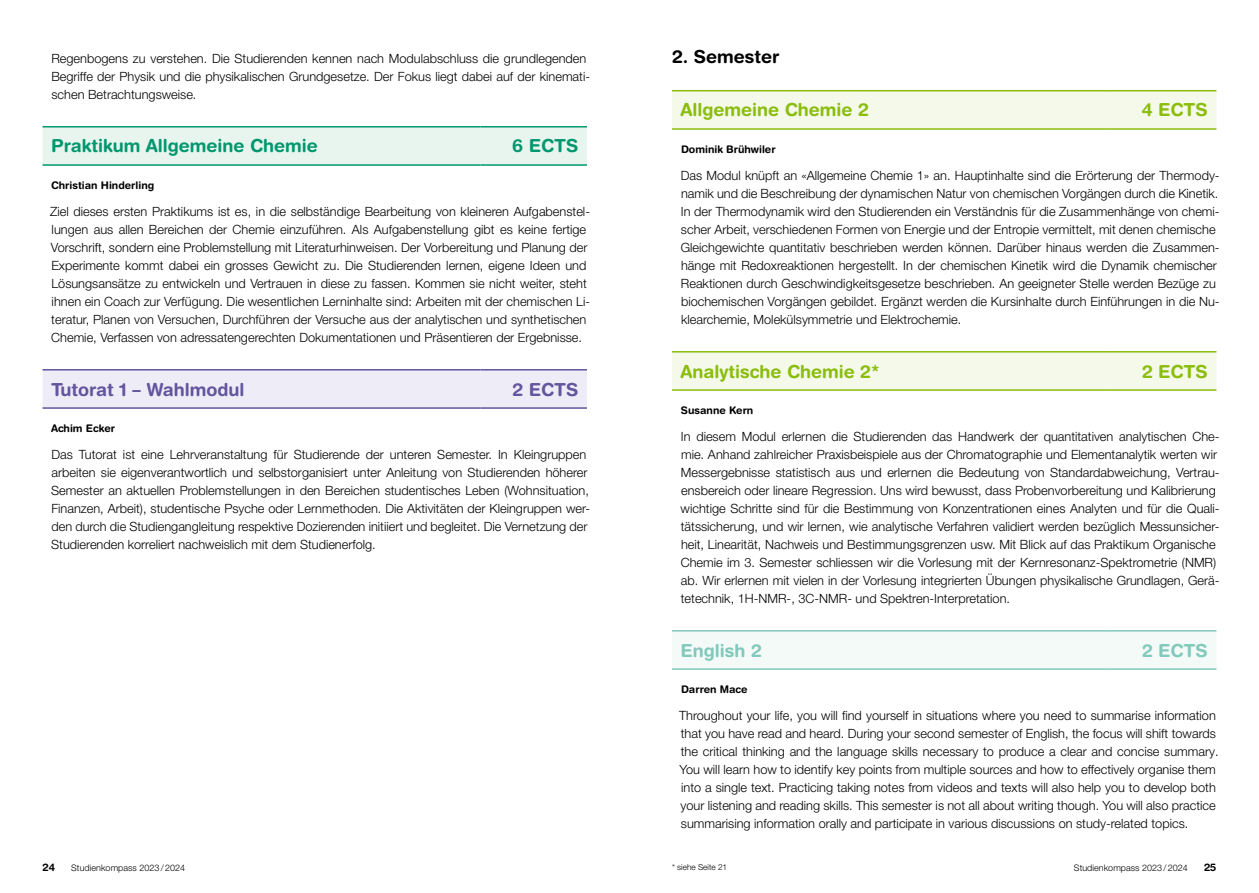
<style>
.page{position:relative;width:1259px;height:893px;background:#fff}
.page>*{position:absolute;margin:0;border:0;box-sizing:border-box;transform-origin:0 0}
.t1{font:700 18px "Helvetica Rounded LT Std";color:#8bbd0d}
.t2{font:700 18px "Helvetica Rounded LT Std";color:#00976e}
.t3{font:700 18px "Helvetica Rounded LT Std";color:#63559e}
.t4{font:700 18px "Helvetica Rounded LT Std";color:#82c9bb}
.t5{font:700 18px "Helvetica Rounded LT Std";color:#000}
.t6{font:300 12.75px/18px "Helvetica Neue LT Pro";color:#000}
.t7{font:700 10.5px "Helvetica Rounded LT Std";color:#000}
.t8{font:300 9px "Helvetica Neue LT Pro";letter-spacing:.005em;color:#000}
.t9{font:300 8.25px "Helvetica Neue LT Pro";color:#000}
</style>
<div class="page">
<div style="left:43px;top:128px;width:544px;height:36px;background:#e8f5ef"></div>
<hr style="left:43px;top:126px;width:437px;height:2px;background:#00976e">
<hr style="left:480px;top:126px;width:107px;height:2px;background:#00976e">
<hr style="left:43px;top:164px;width:437px;height:2px;background:#00976e">
<hr style="left:480px;top:164px;width:107px;height:2px;background:#00976e">
<div style="left:43px;top:371px;width:544px;height:36px;background:#eeecf6"></div>
<hr style="left:43px;top:369px;width:437px;height:2px;background:#63559e">
<hr style="left:480px;top:369px;width:107px;height:2px;background:#63559e">
<hr style="left:43px;top:407px;width:437px;height:2px;background:#63559e">
<hr style="left:480px;top:407px;width:107px;height:2px;background:#63559e">
<div style="left:672px;top:92px;width:544px;height:36px;background:#f4f9ea"></div>
<hr style="left:672px;top:90px;width:438px;height:2px;background:#8bbd0d">
<hr style="left:1110px;top:90px;width:106px;height:2px;background:#8bbd0d">
<hr style="left:672px;top:128px;width:438px;height:2px;background:#8bbd0d">
<hr style="left:1110px;top:128px;width:106px;height:2px;background:#8bbd0d">
<div style="left:672px;top:353px;width:544px;height:36px;background:#f4f9ea"></div>
<hr style="left:672px;top:351px;width:438px;height:2px;background:#8bbd0d">
<hr style="left:1110px;top:351px;width:106px;height:2px;background:#8bbd0d">
<hr style="left:672px;top:389px;width:438px;height:2px;background:#8bbd0d">
<hr style="left:1110px;top:389px;width:106px;height:2px;background:#8bbd0d">
<div style="left:672px;top:632px;width:544px;height:36px;background:#f4faf8"></div>
<hr style="left:672px;top:630px;width:438px;height:2px;background:#82c9bb">
<hr style="left:1110px;top:630px;width:106px;height:2px;background:#82c9bb">
<hr style="left:672px;top:668px;width:438px;height:2px;background:#82c9bb">
<hr style="left:1110px;top:668px;width:106px;height:2px;background:#82c9bb">
<h1 class="t5" style="left:672px;top:46px;width:109px">2. Semester</h1>
<h1 class="t1" style="left:680px;top:99px;width:190px">Allgemeine Chemie 2</h1>
<h1 class="t1" style="left:1141px;top:99px;width:68px">4 ECTS</h1>
<p class="t7" style="left:681px;top:143px;width:96px">Dominik Brühwiler</p>
<p class="t6" style="left:681px;top:166px;width:540px">Das Modul knüpft an «Allgemeine Chemie 1» an. Hauptinhalte sind die Erörterung der Thermody&shy;namik und die Beschreibung der dynamischen Natur von chemischen Vorgängen durch die Kinetik.<br>In der Thermodynamik wird den Studierenden ein Verständnis für die Zusammenhänge von chemi&shy;scher Arbeit, verschiedenen Formen von Energie und der Entropie vermittelt, mit denen chemische Gleichgewichte quantitativ beschrieben werden können. Darüber hinaus werden die Zusammen&shy;hänge mit Redoxreaktionen hergestellt. In der chemischen Kinetik wird die Dynamik chemischer Reaktionen durch Geschwindigkeitsgesetze beschrieben. An geeigneter Stelle werden Bezüge zu biochemischen Vorgängen gebildet. Ergänzt werden die Kursinhalte durch Einführungen in die Nu&shy;klearchemie, Molekülsymmetrie und Elektrochemie.</p>
<h1 class="t1" style="left:680px;top:360px;width:200px">Analytische Chemie 2*</h1>
<h1 class="t1" style="left:1142px;top:360px;width:67px">2 ECTS</h1>
<p class="t7" style="left:681px;top:404px;width:74px">Susanne Kern</p>
<p class="t6" style="left:680px;top:427px;width:540px">In diesem Modul erlernen die Studierenden das Handwerk der quantitativen analytischen Che&shy;mie. Anhand zahlreicher Praxisbeispiele aus der Chromatographie und Elementanalytik werten wir Messergebnisse statistisch aus und erlernen die Bedeutung von Standardabweichung, Vertrau&shy;ensbereich oder lineare Regression. Uns wird bewusst, dass Probenvorbereitung und Kalibrierung wichtige Schritte sind für die Bestimmung von Konzentrationen eines Analyten und für die Quali&shy;tätssicherung, und wir lernen, wie analytische Verfahren validiert werden bezüglich Messunsicher&shy;heit, Linearität, Nachweis und Bestimmungsgrenzen usw. Mit Blick auf das Praktikum Organische Chemie im 3. Semester schliessen wir die Vorlesung mit der Kernresonanz-Spektrometrie (NMR) ab. Wir erlernen mit vielen in der Vorlesung integrierten Übungen physikalische Grundlagen, Gerä&shy;tetechnik, 1H-NMR-, 3C-NMR- und Spektren-Interpretation.</p>
<h1 class="t4" style="left:680px;top:639px;width:83px">English 2</h1>
<h1 class="t4" style="left:1142px;top:639px;width:67px">2 ECTS</h1>
<p class="t7" style="left:681px;top:683px;width:68px">Darren Mace</p>
<p class="t6" style="left:679px;top:706px;width:541px">Throughout your life, you will find yourself in situations where you need to summarise information that you have read and heard. During your second semester of English, the focus will shift towards the critical thinking and the language skills necessary to produce a clear and concise summary.<br>You will learn how to identify key points from multiple sources and how to effectively organise them into a single text. Practicing taking notes from videos and texts will also help you to develop both your listening and reading skills. This semester is not all about writing though. You will also practice summarising information orally and participate in various discussions on study-related topics.</p>
<p class="t9" style="left:672px;top:862px;width:57px">* siehe Seite 21</p>
<p class="t6" style="left:51px;top:49px;width:540px">Regenbogens zu verstehen. Die Studierenden kennen nach Modulabschluss die grundlegenden<br>Begriffe der Physik und die physikalischen Grundgesetze. Der Fokus liegt dabei auf der kinemati&shy;schen Betrachtungsweise.</p>
<h1 class="t2" style="left:51px;top:135px;width:268px">Praktikum Allgemeine Chemie</h1>
<h1 class="t2" style="left:512px;top:135px;width:68px">6 ECTS</h1>
<p class="t7" style="left:51px;top:179px;width:104px">Christian Hinderling</p>
<p class="t6" style="left:50px;top:202px;width:541px">Ziel dieses ersten Praktikums ist es, in die selbständige Bearbeitung von kleineren Aufgabenstel&shy;lungen aus allen Bereichen der Chemie einzuführen. Als Aufgabenstellung gibt es keine fertige Vorschrift, sondern eine Problemstellung mit Literaturhinweisen. Der Vorbereitung und Planung der Experimente kommt dabei ein grosses Gewicht zu. Die Studierenden lernen, eigene Ideen und Lösungsansätze zu entwickeln und Vertrauen in diese zu fassen. Kommen sie nicht weiter, steht ihnen ein Coach zur Verfügung. Die wesentlichen Lerninhalte sind: Arbeiten mit der chemischen Li&shy;teratur, Planen von Versuchen, Durchführen der Versuche aus der analytischen und synthetischen Chemie, Verfassen von adressatengerechten Dokumentationen und Präsentieren der Ergebnisse.</p>
<h1 class="t3" style="left:51px;top:378px;width:195px">Tutorat 1 – Wahlmodul</h1>
<h1 class="t3" style="left:512px;top:378px;width:67px">2 ECTS</h1>
<p class="t7" style="left:51px;top:422px;width:66px">Achim Ecker</p>
<p class="t6" style="left:51px;top:445px;width:540px">Das Tutorat ist eine Lehrveranstaltung für Studierende der unteren Semester. In Kleingruppen arbeiten sie eigenverantwortlich und selbstorganisiert unter Anleitung von Studierenden höherer Semester an aktuellen Problemstellungen in den Bereichen studentisches Leben (Wohnsituation, Finanzen, Arbeit), studentische Psyche oder Lernmethoden. Die Aktivitäten der Kleingruppen wer&shy;den durch die Studiengangleitung respektive Dozierenden initiiert und begleitet. Die Vernetzung der Studierenden korreliert nachweislich mit dem Studienerfolg.</p>
<p class="t7" style="left:43px;top:861px;width:14px">24</p>
<p class="t8" style="left:71px;top:862px;width:115px">Studienkompass 2023/2024</p>
<p class="t8" style="left:1074px;top:862px;width:115px">Studienkompass 2023/2024</p>
<p class="t7" style="left:1204px;top:861px;width:14px">25</p>
</div>
